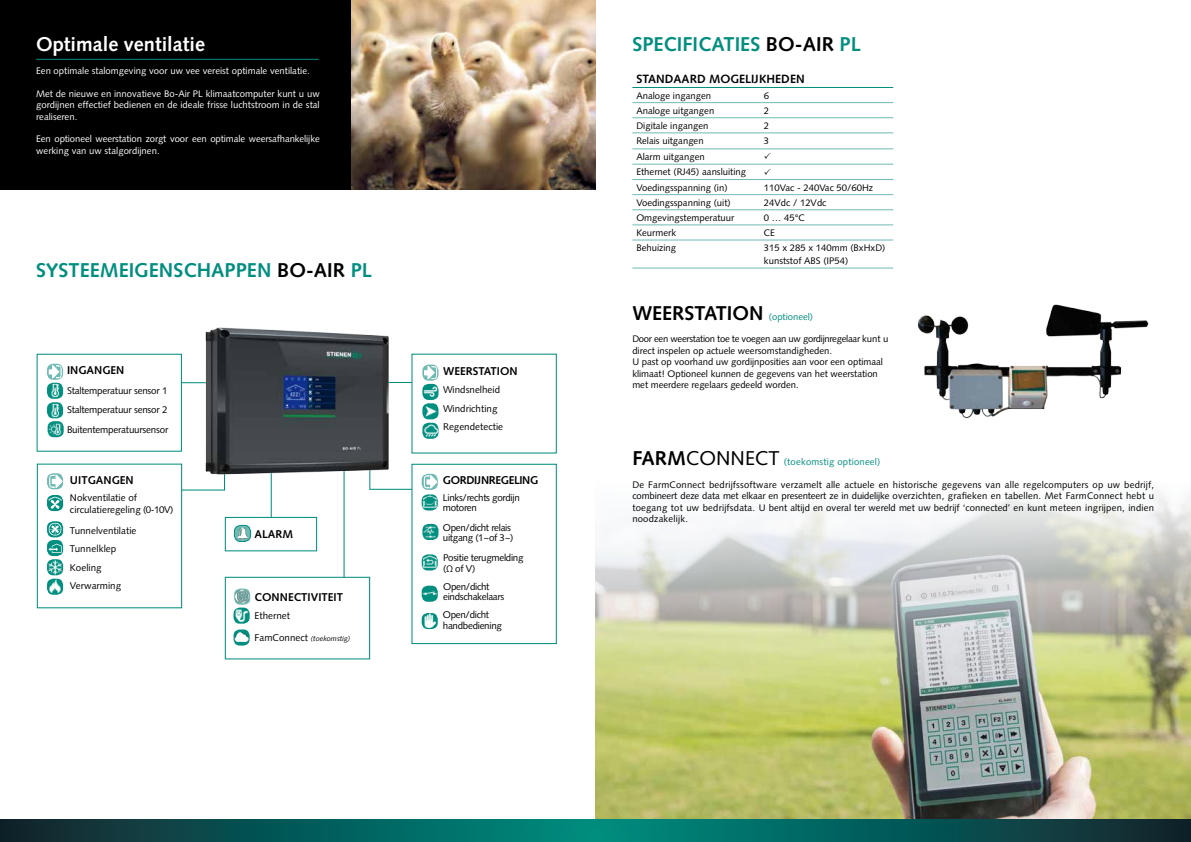
<style>
.page{position:relative;width:1191px;height:842px;background:#fff}
.page>*{position:absolute;margin:0;border:0;box-sizing:border-box;transform-origin:0 0}
.t1{font:700 20px "Syntax LT Std";color:#008e7f}
.t2{font:700 20px "Syntax LT Std";color:#000}
.t3{font:700 20px "Syntax LT Std";color:#fff}
.t4{font:700 12px "Syntax LT Std";color:#000}
.t5{font:700 11.3px "Syntax LT Std";color:#000}
.t6{font:700 11.3px "Syntax LT Std";letter-spacing:-.03em;color:#000}
.t7{font:9.8px/10.3px "Syntax LT Std";letter-spacing:-.02em;color:#000}
.t8{font:9.8px/18.5px "Syntax LT Std";color:#000}
.t9{font:9.5px/11.4px "Syntax LT Std";color:#000}
.t10{font:9.5px/11.4px "Syntax LT Std";color:#fff;text-align:justify}
.t11{font:9.5px "Syntax LT Std";letter-spacing:.02em;color:#008e7f}
.t12{font:italic 7.2px "Syntax LT Std";color:#000}
.s1{color:#000}
.s2{font-style:normal;font-size:9.8px}
.s3{color:#008e7f}
.s4{font-weight:400;font-size:9.5px;color:#008e7f}
.s5{font-weight:700;font-size:20px;color:#000}
.s6{font-size:20px;color:#000}
</style>
<div class="page">
<img style="left:595px;top:492px;width:596px;height:327px">
<svg style="left:0;top:819px;width:1191px;height:23px;background:#065856"></svg>
<img style="left:917px;top:304px;width:232px;height:115px">
<div style="left:0;top:0;width:595px;height:189px;background:#000"></div>
<img style="left:351px;top:0;width:244px;height:189px">
<hr style="left:36px;top:59px;width:283px;height:1px;background:#008e7f">
<svg style="left:422px;top:474px;width:16px;height:16px"></svg>
<svg style="left:424px;top:475px;width:13px;height:13px"></svg>
<img style="left:422px;top:524px;width:16px;height:16px">
<img style="left:422px;top:554px;width:16px;height:16px">
<img style="left:422px;top:586px;width:16px;height:16px">
<img style="left:422px;top:613px;width:16px;height:16px">
<img style="left:422px;top:494px;width:16px;height:16px">
<div style="left:426px;top:497px;width:8px;height:7px;background:#008e7f;border-radius:2px"></div>
<svg style="left:422px;top:365px;width:16px;height:16px"></svg>
<svg style="left:424px;top:366px;width:13px;height:13px"></svg>
<img style="left:422px;top:403px;width:16px;height:16px">
<img style="left:422px;top:423px;width:16px;height:16px">
<img style="left:422px;top:384px;width:16px;height:16px">
<svg style="left:234px;top:589px;width:16px;height:16px"></svg>
<img style="left:235px;top:589px;width:14px;height:15px">
<img style="left:233px;top:608px;width:17px;height:16px">
<svg style="left:233px;top:629px;width:17px;height:16px"></svg>
<img style="left:234px;top:629px;width:15px;height:15px">
<img style="left:47px;top:559px;width:16px;height:16px">
<img style="left:48px;top:579px;width:15px;height:16px">
<svg style="left:47px;top:495px;width:16px;height:16px"></svg>
<svg style="left:48px;top:496px;width:14px;height:13px"></svg>
<svg style="left:47px;top:521px;width:16px;height:16px"></svg>
<svg style="left:48px;top:523px;width:14px;height:13px"></svg>
<svg style="left:47px;top:540px;width:16px;height:16px"></svg>
<svg style="left:48px;top:544px;width:14px;height:9px"></svg>
<svg style="left:47px;top:473px;width:16px;height:16px"></svg>
<svg style="left:49px;top:475px;width:13px;height:13px"></svg>
<img style="left:47px;top:383px;width:16px;height:16px">
<img style="left:47px;top:402px;width:16px;height:16px">
<img style="left:48px;top:421px;width:16px;height:16px">
<svg style="left:47px;top:364px;width:16px;height:16px"></svg>
<svg style="left:48px;top:365px;width:14px;height:13px"></svg>
<img style="left:235px;top:526px;width:15px;height:15px">
<div style="left:234px;top:525px;width:17px;height:17px;border:1px solid #008e7f;border-radius:6px"></div>
<div style="left:37px;top:464px;width:145px;height:144px;border:1px solid #008e7f"></div>
<div style="left:225px;top:577px;width:145px;height:82px;border:1px solid #008e7f"></div>
<div style="left:225px;top:517px;width:92px;height:34px;border:1px solid #008e7f"></div>
<div style="left:411px;top:464px;width:146px;height:180px;border:1px solid #008e7f"></div>
<svg style="left:181px;top:382px;width:17px;height:1px"></svg>
<hr style="left:182px;top:489px;width:43px;height:1px;background:#008e7f">
<hr style="left:271px;top:453px;width:1px;height:64px;background:#008e7f">
<hr style="left:343px;top:454px;width:1px;height:123px;background:#008e7f">
<hr style="left:370px;top:489px;width:42px;height:1px;background:#008e7f">
<hr style="left:370px;top:382px;width:42px;height:1px;background:#008e7f">
<hr style="left:632px;top:87px;width:128px;height:1px;background:#008e7f">
<hr style="left:760px;top:87px;width:133px;height:1px;background:#008e7f">
<hr style="left:632px;top:102px;width:128px;height:1px;background:#70bab4">
<hr style="left:760px;top:102px;width:133px;height:1px;background:#70bab4">
<hr style="left:632px;top:118px;width:128px;height:1px;background:#70bab4">
<hr style="left:760px;top:118px;width:133px;height:1px;background:#70bab4">
<hr style="left:632px;top:133px;width:128px;height:1px;background:#70bab4">
<hr style="left:760px;top:133px;width:133px;height:1px;background:#70bab4">
<hr style="left:632px;top:149px;width:128px;height:1px;background:#70bab4">
<hr style="left:760px;top:149px;width:133px;height:1px;background:#70bab4">
<hr style="left:632px;top:164px;width:128px;height:1px;background:#70bab4">
<hr style="left:760px;top:164px;width:133px;height:1px;background:#70bab4">
<hr style="left:632px;top:179px;width:128px;height:1px;background:#70bab4">
<hr style="left:760px;top:179px;width:133px;height:1px;background:#70bab4">
<hr style="left:632px;top:194px;width:128px;height:1px;background:#70bab4">
<hr style="left:760px;top:194px;width:133px;height:1px;background:#70bab4">
<hr style="left:632px;top:210px;width:128px;height:1px;background:#70bab4">
<hr style="left:760px;top:210px;width:133px;height:1px;background:#70bab4">
<hr style="left:632px;top:225px;width:128px;height:1px;background:#70bab4">
<hr style="left:760px;top:225px;width:133px;height:1px;background:#70bab4">
<hr style="left:632px;top:240px;width:128px;height:1px;background:#70bab4">
<hr style="left:760px;top:240px;width:133px;height:1px;background:#70bab4">
<hr style="left:632px;top:268px;width:128px;height:1px;background:#70bab4">
<hr style="left:760px;top:268px;width:133px;height:1px;background:#70bab4">
<img style="left:198px;top:327px;width:198px;height:173px">
<h1 class="t3" style="left:36px;top:33px;width:170px">Optimale ventilatie</h1>
<p class="t10" style="left:36px;top:65px;width:275px">Een optimale stalomgeving voor uw vee vereist optimale ventilatie.</p>
<p class="t10" style="left:36px;top:88px;width:285px">Met de nieuwe en innovatieve Bo-Air PL klimaatcomputer kunt u uw gordijnen effectief bedienen en de ideale frisse luchtstroom in de stal realiseren.</p>
<p class="t10" style="left:36px;top:133px;width:285px">Een optioneel weerstation zorgt voor een optimale weersafhankelijke werking van uw stalgordijnen.</p>
<h1 class="t1" style="left:36px;top:258px;width:337px">SYSTEEMEIGENSCHAPPEN <span class="s1">BO-AIR</span> PL</h1>
<p class="t5" style="left:67px;top:364px;width:59px">INGANGEN</p>
<p class="t7" style="left:67px;top:381px;width:103px;line-height:19.6px;text-align:justify">Staltemperatuur sensor 1<br>Staltemperatuur sensor 2<br>Buitentemperatuursensor</p>
<p class="t5" style="left:70px;top:474px;width:65px">UITGANGEN</p>
<p class="t8" style="left:70px;top:492px;width:105px;line-height:11.7px">Nokventilatie of circulatieregeling (0-10V)</p>
<p class="t8" style="left:70px;top:521px;width:68px">Tunnelventilatie<br>Tunnelklep<br>Koeling<br>Verwarming</p>
<p class="t5" style="left:255px;top:527px;width:40px">ALARM</p>
<p class="t5" style="left:255px;top:590px;width:90px">CONNECTIVITEIT</p>
<p class="t8" style="left:255px;top:606px;width:37px">Ethernet</p>
<p class="t12" style="left:255px;top:634px;width:97px"><span class="s2">FamConnect</span> (toekomstig)</p>
<p class="t5" style="left:443px;top:364px;width:76px">WEERSTATION</p>
<p class="t8" style="left:443px;top:381px;width:62px">Windsnelheid<br>Windrichting<br>Regendetectie</p>
<p class="t6" style="left:443px;top:473px;width:97px">GORDIJNREGELING</p>
<p class="t7" style="left:443px;top:493px;width:78px">Links/rechts gordijn motoren</p>
<p class="t7" style="left:443px;top:522px;width:72px">Open/dicht relais uitgang (1~of 3~)</p>
<p class="t7" style="left:443px;top:553px;width:82px">Positie terugmelding (Ω of V)</p>
<p class="t7" style="left:443px;top:581px;width:63px">Open/dicht eindschakelaars</p>
<p class="t7" style="left:443px;top:610px;width:61px">Open/dicht handbediening</p>
<h1 class="t1" style="left:632px;top:33px;width:21px">Speci</h1>
<h1 class="t1" style="left:682px;top:33px;width:21px">ficaties</h1>
<h1 class="t2" style="left:766px;top:33px;width:96px">BO-AIR <span class="s3">PL</span></h1>
<p class="t4" style="left:636px;top:72px;width:170px">STANDAARD MOGELIJKHEDEN</p>
<p class="t9" style="left:636px;top:90px;width:76px">Analoge ingangen</p>
<p class="t9" style="left:764px;top:90px;width:7px">6</p>
<p class="t9" style="left:636px;top:105px;width:79px">Analoge uitgangen</p>
<p class="t9" style="left:764px;top:105px;width:7px">2</p>
<p class="t9" style="left:636px;top:120px;width:74px">Digitale ingangen</p>
<p class="t9" style="left:764px;top:120px;width:7px">2</p>
<p class="t9" style="left:636px;top:135px;width:69px">Relais uitgangen</p>
<p class="t9" style="left:764px;top:135px;width:7px">3</p>
<p class="t9" style="left:636px;top:149px;width:111px;line-height:15.3px">Alarm uitgangen<br>Ethernet (RJ45) aansluiting<br>Voedingsspanning (in)</p>
<p class="t9" style="left:764px;top:182px;width:111px">110Vac - 240Vac 50/60Hz</p>
<p class="t9" style="left:636px;top:197px;width:96px">Voedingsspanning (uit)</p>
<p class="t9" style="left:764px;top:197px;width:64px">24Vdc / 12Vdc</p>
<p class="t9" style="left:636px;top:212px;width:100px">Omgevingstemperatuur</p>
<p class="t9" style="left:764px;top:212px;width:42px">0 … 45°C</p>
<p class="t9" style="left:636px;top:227px;width:41px">Keurmerk</p>
<p class="t9" style="left:764px;top:227px;width:13px">CE</p>
<p class="t9" style="left:636px;top:242px;width:41px">Behuizing</p>
<p class="t9" style="left:764px;top:241px;width:123px;line-height:12.9px">315 x 285 x 140mm (BxHxD) kunststof ABS (IP54)</p>
<h1 class="t2" style="left:632px;top:301px;width:182px">WEERSTATION <span class="s4">(optioneel)</span></h1>
<p class="t9" style="left:632px;top:333px;width:258px">Door een weerstation toe te voegen aan uw gordijnregelaar kunt u direct inspelen op actuele weersomstandigheden.<br>U past op voorhand uw gordijnposities aan voor een optimaal klimaat! Optioneel kunnen de gegevens van het weerstation met meerdere regelaars gedeeld worden.</p>
<p class="t11" style="left:632px;top:456px;width:249px"><span class="s5">FARM</span><span class="s6">CONNECT</span> (toekomstig optioneel)</p>
<p class="t9" style="left:632px;top:479px;width:523px;text-align:justify">De FarmConnect bedrijfssoftware verzamelt alle actuele en historische gegevens van alle regelcomputers op uw bedrijf, combineert deze data met elkaar en presenteert ze in duidelijke overzichten, grafieken en tabellen. Met FarmConnect hebt u toegang tot uw bedrijfsdata. U bent altijd en overal ter wereld met uw bedrijf ‘connected’ en kunt meteen ingrijpen, indien noodzakelijk.</p>
</div>
